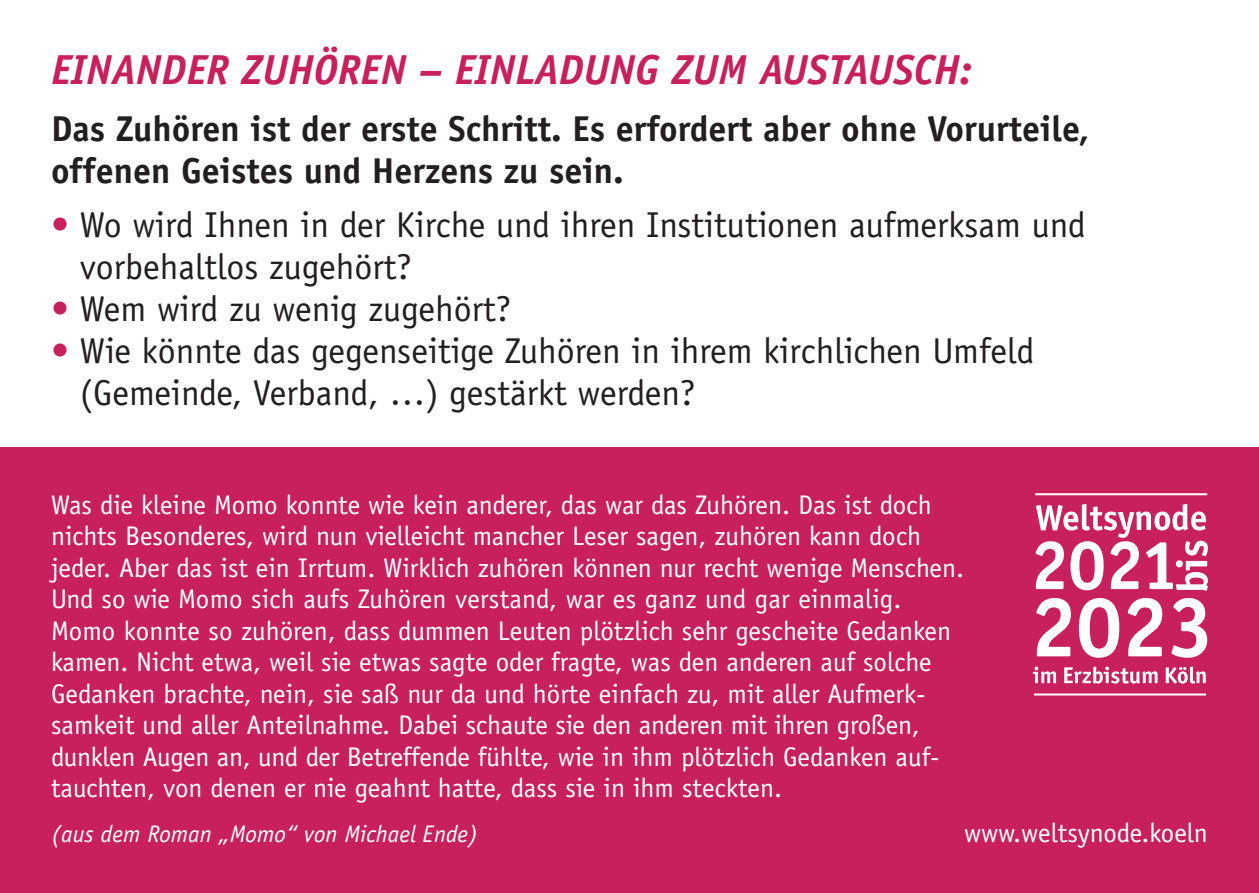
<style>
.page{position:relative;width:1259px;height:893px;background:#fff}
.page>*{position:absolute;margin:0;border:0;box-sizing:border-box;transform-origin:0 0}
.t1{font:italic 700 42px "Officina Sans";color:#c7205c}
.t2{font:36px/42px "Officina Sans";color:#231f20}
.t3{font:700 36px/42px "Officina Sans";color:#231f20}
.t4{font:27px/31.5px "Officina Sans";color:#fff}
.t5{font:italic 24px "Officina Sans";color:#fff}
.s1{color:#c7205c}
</style>
<div class="page">
<div style="left:0;top:446px;width:1259px;height:447px;background:#c7205c"></div>
<hr style="left:1035px;top:493px;width:172px;height:2px;background:#fff">
<hr style="left:1034px;top:693px;width:172px;height:2px;background:#fff">
<svg style="left:1033px;top:666px;width:172px;height:18px"></svg>
<svg style="left:1036px;top:598px;width:171px;height:60px"></svg>
<svg style="left:1035px;top:504px;width:173px;height:87px"></svg>
<h1 class="t1" style="left:51px;top:44px;width:922px">EINANDER ZUHÖREN – EINLADUNG ZUM AUSTAUSCH:</h1>
<h2 class="t3" style="left:51px;top:107px;width:1040px">Das Zuhören ist der erste Schritt. Es erfordert aber ohne Vorurteile, offenen Geistes und Herzens zu sein.</h2>
<h2 class="t2" style="left:80px;top:203px;width:1007px;text-indent:-29px"><span class="s1">•</span> Wo wird Ihnen in der Kirche und ihren Institutionen aufmerksam und vorbehaltlos zugehört?</h2>
<h2 class="t2" style="left:51px;top:288px;width:462px"><span class="s1">•</span> Wem wird zu wenig zugehört?</h2>
<h2 class="t2" style="left:80px;top:330px;width:956px;text-indent:-29px"><span class="s1">•</span> Wie könnte das gegenseitige Zuhören in ihrem kirchlichen Umfeld (Gemeinde, Verband, …) gestärkt werden?</h2>
<p class="t4" style="left:51px;top:489px;width:914px">Was die kleine Momo konnte wie kein anderer, das war das Zuhören. Das ist doch nichts Besonderes, wird nun vielleicht mancher Leser sagen, zuhören kann doch jeder. Aber das ist ein Irrtum. Wirklich zuhören können nur recht wenige Menschen.<br>Und so wie Momo sich aufs Zuhören verstand, war es ganz und gar einmalig.<br>Momo konnte so zuhören, dass dummen Leuten plötzlich sehr gescheite Gedanken kamen. Nicht etwa, weil sie etwas sagte oder fragte, was den anderen auf solche Gedanken brachte, nein, sie saß nur da und hörte einfach zu, mit aller Aufmerk&shy;samkeit und aller Anteilnahme. Dabei schaute sie den anderen mit ihren großen, dunklen Augen an, und der Betreffende fühlte, wie in ihm plötzlich Gedanken auf&shy;tauchten, von denen er nie geahnt hatte, dass sie in ihm steckten.</p>
<p class="t5" style="left:51px;top:820px;width:429px">(aus dem Roman „Momo“ von Michael Ende)</p>
<p class="t4" style="left:964px;top:817px;width:245px">www.weltsynode.koeln</p>
</div>
